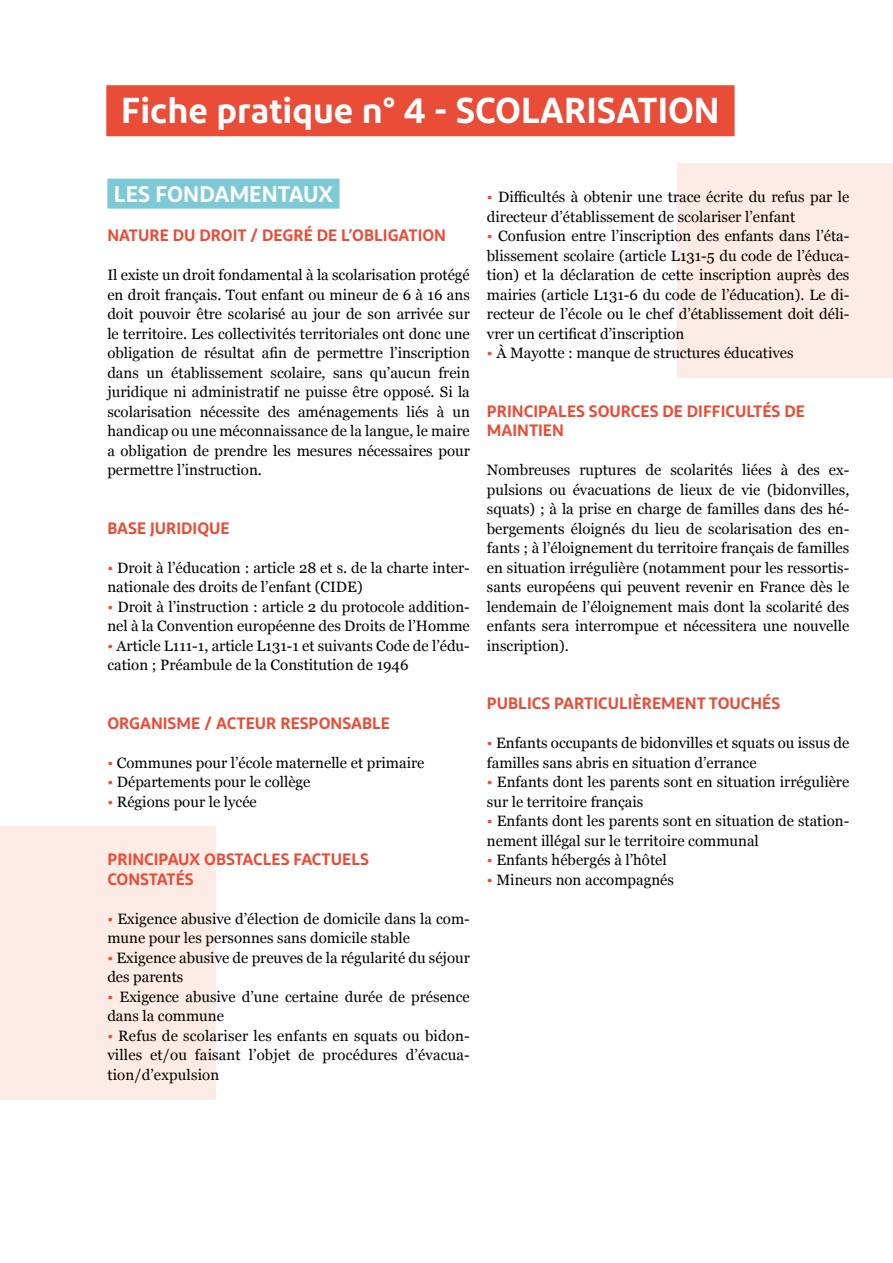
<style>
.page{position:relative;width:893px;height:1263px;background:#fff}
.page>*{position:absolute;margin:0;border:0;box-sizing:border-box;transform-origin:0 0}
.t1{font:600 36px "Diodrum";color:#fff}
.t2{font:600 22.5px "Diodrum";color:#fff}
.t3{font:600 16.5px/19.5px "Diodrum";color:#e94d38}
.t4{font:15px/19.5px "Georgia";color:#000}
.s1{color:#e94d38}
</style>
<div class="page">
<div style="left:677px;top:163px;width:216px;height:215px;background:#fcece5"></div>
<div style="left:1px;top:826px;width:215px;height:273px;background:#fcece5"></div>
<div style="left:107px;top:179px;width:232px;height:30px;background:#7dcad6"></div>
<div style="left:106px;top:85px;width:629px;height:51px;background:#e94d38"></div>
<h1 class="t1" style="left:121px;top:88px;width:600px">Fiche pratique n° 4 - SCOLARISATION</h1>
<h2 class="t2" style="left:114px;top:180px;width:221px">LES FONDAMENTAUX</h2>
<p class="t3" style="left:107px;top:225px;width:340px">NATURE DU DROIT / DEGRÉ DE L’OBLIGATION</p>
<p class="t4" style="left:107px;top:265px;width:364px;text-align:justify">Il existe un droit fondamental à la scolarisation protégé en droit français. Tout enfant ou mineur de 6 à 16 ans doit pouvoir être scolarisé au jour de son arrivée sur le territoire. Les collectivités territoriales ont donc une obligation de résultat afin de permettre l’inscription dans un établissement scolaire, sans qu’aucun frein juridique ni administratif ne puisse être opposé. Si la scolarisation nécessite des aménagements liés à un handicap ou une méconnaissance de la langue, le maire a obligation de prendre les mesures nécessaires pour permettre l’instruction.</p>
<p class="t3" style="left:107px;top:518px;width:124px">BASE JURIDIQUE</p>
<p class="t4" style="left:107px;top:557px;width:364px"><span class="s1">•</span> Droit à l’éducation : article 28 et s. de la charte inter&shy;nationale des droits de l’enfant (CIDE)</p>
<p class="t4" style="left:107px;top:596px;width:364px"><span class="s1">•</span> Droit à l’instruction : article 2 du protocole addition&shy;nel à la Convention européenne des Droits de l’Homme</p>
<p class="t4" style="left:107px;top:635px;width:364px"><span class="s1">•</span> Article L111-1, article L131-1 et suivants Code de l’édu&shy;cation ; Préambule de la Constitution de 1946</p>
<p class="t3" style="left:107px;top:713px;width:284px">ORGANISME / ACTEUR RESPONSABLE</p>
<p class="t4" style="left:107px;top:752px;width:319px"><span class="s1">•</span> Communes pour l’école maternelle et primaire</p>
<p class="t4" style="left:107px;top:772px;width:205px"><span class="s1">•</span> Départements pour le collège</p>
<p class="t4" style="left:107px;top:791px;width:151px"><span class="s1">•</span> Régions pour le lycée</p>
<p class="t3" style="left:107px;top:849px;width:263px">PRINCIPAUX OBSTACLES FACTUELS<br>CONSTATÉS</p>
<p class="t4" style="left:107px;top:908px;width:364px"><span class="s1">•</span> Exigence abusive d’élection de domicile dans la com&shy;mune pour les personnes sans domicile stable</p>
<p class="t4" style="left:107px;top:947px;width:364px"><span class="s1">•</span> Exigence abusive de preuves de la régularité du séjour des parents</p>
<p class="t4" style="left:107px;top:986px;width:364px"><span class="s1">•</span> Exigence abusive d’une certaine durée de présence dans la commune</p>
<p class="t4" style="left:107px;top:1025px;width:364px;text-align:justify"><span class="s1">•</span> Refus de scolariser les enfants en squats ou bidon&shy;villes et/ou faisant l’objet de procédures d’évacua&shy;tion/d’expulsion</p>
<p class="t4" style="left:487px;top:187px;width:364px"><span class="s1">•</span> Difficultés à obtenir une trace écrite du refus par le directeur d’établissement de scolariser l’enfant</p>
<p class="t4" style="left:487px;top:226px;width:364px;text-align:justify"><span class="s1">•</span> Confusion entre l’inscription des enfants dans l’éta&shy;blissement scolaire (article L131-5 du code de l’éduca&shy;tion) et la déclaration de cette inscription auprès des mairies (article L131-6 du code de l’éducation). Le di&shy;recteur de l’école ou le chef d’établissement doit déli&shy;vrer un certificat d’inscription</p>
<p class="t4" style="left:487px;top:343px;width:308px"><span class="s1">•</span> À Mayotte : manque de structures éducatives</p>
<p class="t3" style="left:487px;top:401px;width:319px">PRINCIPALES SOURCES DE DIFFICULTÉS DE<br>MAINTIEN</p>
<p class="t4" style="left:487px;top:460px;width:364px;text-align:justify">Nombreuses ruptures de scolarités liées à des ex&shy;pulsions ou évacuations de lieux de vie (bidonvilles, squats) ; à la prise en charge de familles dans des hé&shy;bergements éloignés du lieu de scolarisation des en&shy;fants ; à l’éloignement du territoire français de familles en situation irrégulière (notamment pour les ressortis&shy;sants européens qui peuvent revenir en France dès le lendemain de l’éloignement mais dont la scolarité des enfants sera interrompue et nécessitera une nouvelle inscription).</p>
<p class="t3" style="left:487px;top:693px;width:295px">PUBLICS PARTICULIÈREMENT TOUCHÉS</p>
<p class="t4" style="left:487px;top:733px;width:364px"><span class="s1">•</span> Enfants occupants de bidonvilles et squats ou issus de familles sans abris en situation d’errance</p>
<p class="t4" style="left:487px;top:772px;width:364px"><span class="s1">•</span> Enfants dont les parents sont en situation irrégulière sur le territoire français</p>
<p class="t4" style="left:487px;top:811px;width:364px"><span class="s1">•</span> Enfants dont les parents sont en situation de station&shy;nement illégal sur le territoire communal</p>
<p class="t4" style="left:487px;top:850px;width:181px"><span class="s1">•</span> Enfants hébergés à l’hôtel</p>
<p class="t4" style="left:487px;top:869px;width:189px"><span class="s1">•</span> Mineurs non accompagnés</p>
</div>
